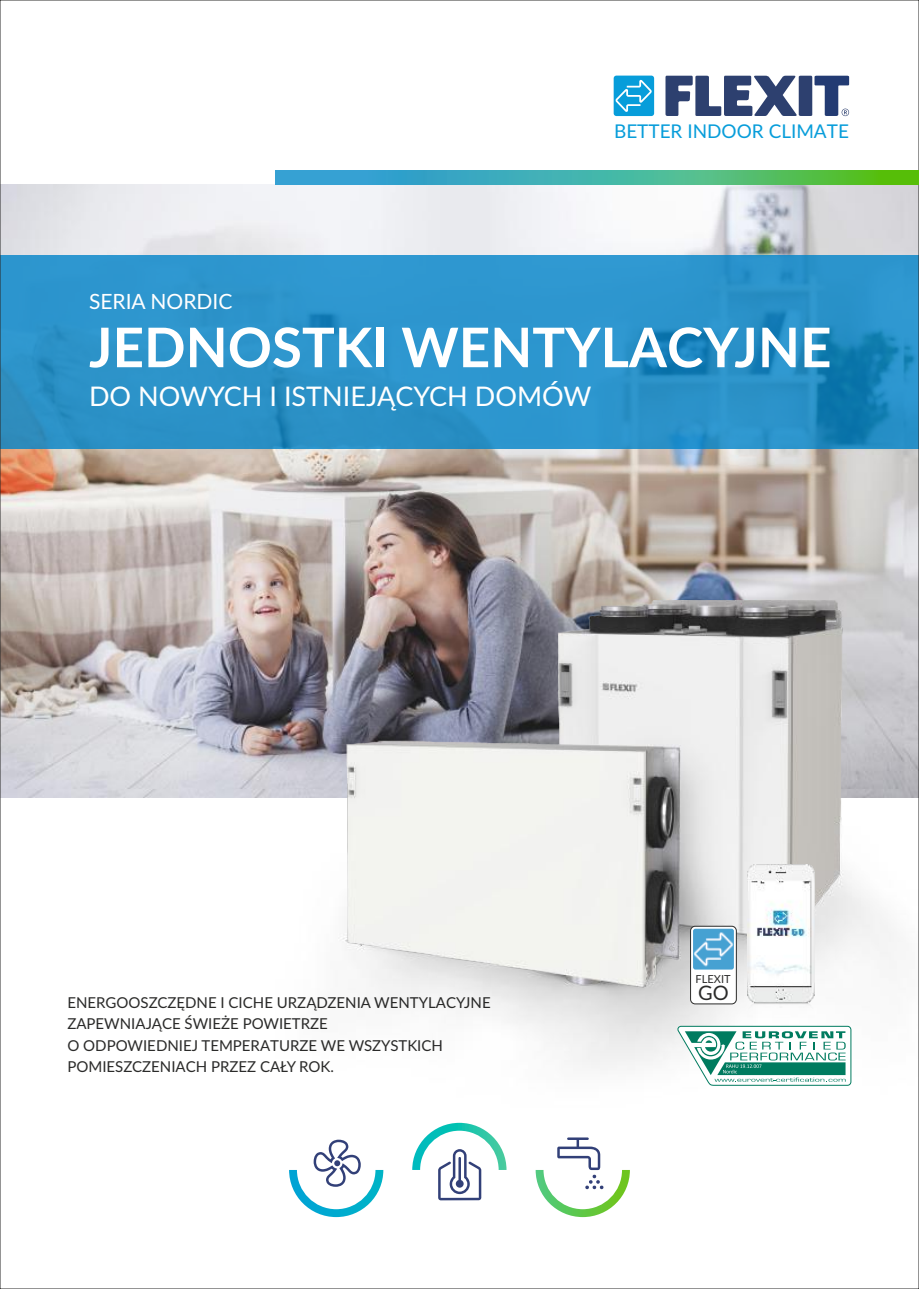
<style>
.page{position:relative;width:919px;height:1289px;background:#fff}
.page>*{position:absolute;margin:0;border:0;box-sizing:border-box;transform-origin:0 0}
.t1{font:700 54.6px "Lato";color:#fff}
.t2{font:27px "Lato";color:#fff}
.t3{font:21px "Lato";color:#fff}
.t4{font:19.95px "Lato";color:#2b2b2a}
.t5{font:18.9px "Lato";color:#079dda}
.t6{font:15px/21.5px "Lato";color:#2b2b2a}
.t7{font:11.1px "Lato";color:#2b2b2a}
</style>
<div class="page">
<img style="left:2px;top:184px;width:914px;height:613px">
<div style="left:0;top:255px;width:918px;height:193px;background:#0083c9;opacity:.8"></div>
<svg style="left:275px;top:170px;width:643px;height:14px;background:#45b293"></svg>
<svg style="left:665px;top:76px;width:184px;height:40px"></svg>
<div style="left:613px;top:76px;width:41px;height:40px;background:#079dda;border-radius:3px"></div>
<svg style="left:615px;top:80px;width:37px;height:32px"></svg>
<img style="left:275px;top:600px;width:643px;height:484px">
<svg style="left:677px;top:1025px;width:174px;height:61px"></svg>
<img style="left:747px;top:864px;width:68px;height:153px">
<div style="left:690px;top:925px;width:46px;height:79px;background:#fff;border:1px solid #2b2b2a;border-radius:5px"></div>
<img style="left:693px;top:928px;width:40px;height:41px;border-radius:2px">
<svg style="left:289px;top:1122px;width:341px;height:94px"></svg>
<p class="t5" style="left:614px;top:123px;width:236px">BETTER INDOOR CLIMATE</p>
<h3 class="t3" style="left:89px;top:292px;width:145px">SERIA NORDIC</h3>
<h1 class="t1" style="left:89px;top:323px;width:743px">JEDNOSTKI WENTYLACYJNE</h1>
<h2 class="t2" style="left:89px;top:384px;width:504px">DO NOWYCH I ISTNIEJĄCYCH DOMÓW</h2>
<p class="t6" style="left:67px;top:992px;width:425px">ENERGOOSZCZĘDNE I CICHE URZĄDZENIA WENTYLACYJNE ZAPEWNIAJĄCE ŚWIEŻE POWIETRZE<br>O ODPOWIEDNIEJ TEMPERATURZE WE WSZYSTKICH POMIESZCZENIACH PRZEZ CAŁY ROK.</p>
<p class="t7" style="left:695px;top:974px;width:37px">FLEXIT</p>
<h3 class="t4" style="left:698px;top:983px;width:32px">GO</h3>
</div>
